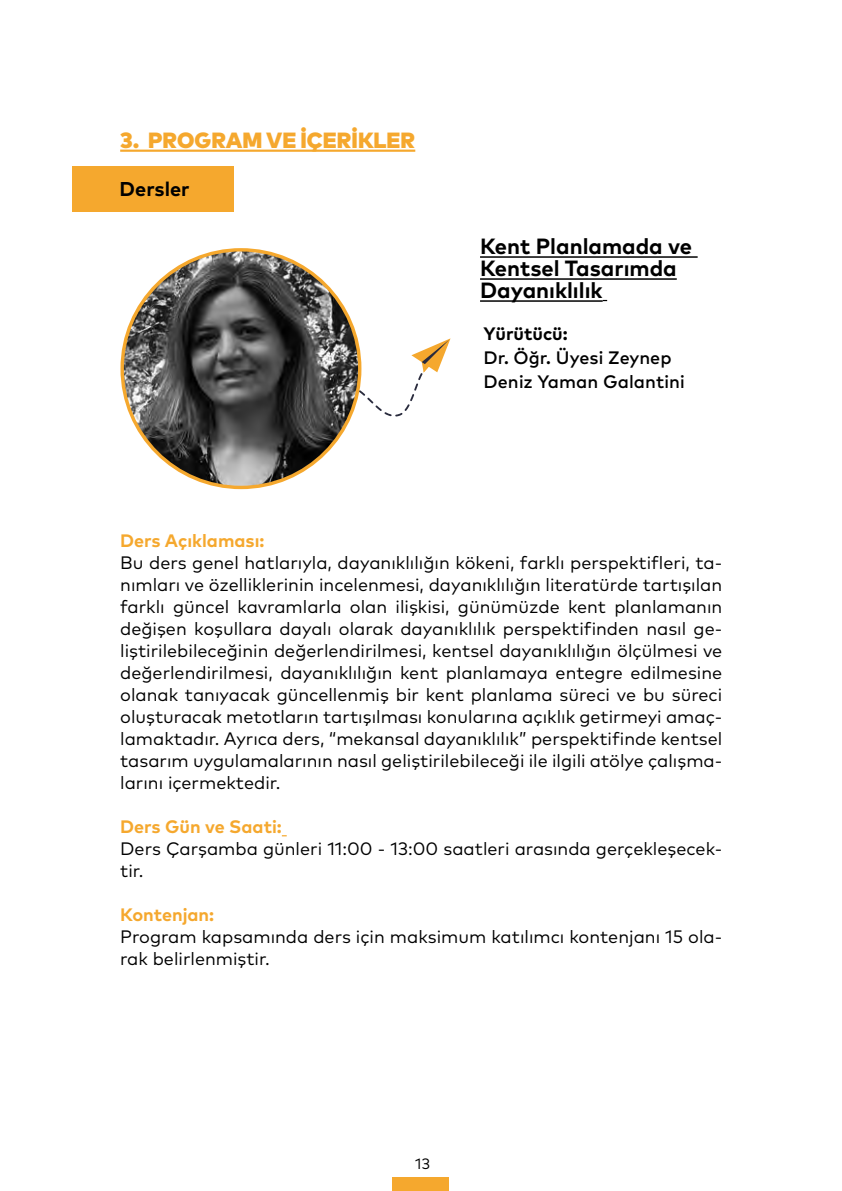
<style>
.page{position:relative;width:842px;height:1191px;background:#fff}
.page>*{position:absolute;margin:0;border:0;box-sizing:border-box;transform-origin:0 0}
.t1{font:700 22px/22px "Mark Pro";color:#000}
.t2{font:900 22px "Mark Pro";color:#f5a82e}
.t3{font:700 20px "Mark Pro";color:#000}
.t4{font:18px/22px "Mark Pro";color:#000}
.t5{font:700 18px "Mark Pro";color:#f5a82e}
.t6{font:500 18px/24px "Mark Pro";color:#000}
.t7{font:700 18px "Mark Pro";color:#000}
.t8{font:15px "Mark Pro";color:#000}
</style>
<div class="page">
<div style="left:393px;top:1177px;width:56px;height:14px;background:#f5a82e"></div>
<hr style="left:120px;top:150px;width:295px;height:2px;background:#f5a82e">
<div style="left:72px;top:167px;width:161px;height:45px;background:#f5a82e"></div>
<svg style="left:341px;top:338px;width:109px;height:95px"></svg>
<hr style="left:480px;top:256px;width:218px;height:2px;background:#000">
<hr style="left:480px;top:278px;width:197px;height:2px;background:#000">
<hr style="left:480px;top:300px;width:123px;height:2px;background:#000">
<img style="left:122px;top:250px;width:238px;height:237px;border-radius:119px">
<p class="t2" style="left:120px;top:123px;width:297px">3. PROGRAM VE İÇERİKLER</p>
<p class="t3" style="left:120px;top:173px;width:71px">Dersler</p>
<p class="t1" style="left:480px;top:233px;width:214px">Kent Planlamada ve<br>Kentsel Tasarımda<br>Dayanıklılık</p>
<p class="t7" style="left:483px;top:320px;width:86px">Yürütücü:</p>
<p class="t6" style="left:483px;top:344px;width:203px">Dr. Öğr. Üyesi Zeynep<br>Deniz Yaman Galantini</p>
<p class="t5" style="left:120px;top:527px;width:146px">Ders Açıklaması:</p>
<p class="t4" style="left:120px;top:550px;width:604px;text-align:justify">Bu ders genel hatlarıyla, dayanıklılığın kökeni, farklı perspektifleri, ta&shy;nımları ve özelliklerinin incelenmesi, dayanıklılığın literatürde tartışılan farklı güncel kavramlarla olan ilişkisi, günümüzde kent planlamanın değişen koşullara dayalı olarak dayanıklılık perspektifinden nasıl ge&shy;liştirilebileceğinin değerlendirilmesi, kentsel dayanıklılığın ölçülmesi ve değerlendirilmesi, dayanıklılığın kent planlamaya entegre edilmesine olanak tanıyacak güncellenmiş bir kent planlama süreci ve bu süreci oluşturacak metotların tartışılması konularına açıklık getirmeyi amaç&shy;lamaktadır. Ayrıca ders, “mekansal dayanıklılık” perspektifinde kentsel tasarım uygulamalarının nasıl geliştirilebileceği ile ilgili atölye çalışma&shy;larını içermektedir.</p>
<p class="t5" style="left:120px;top:813px;width:163px">Ders Gün ve Saati:</p>
<p class="t4" style="left:120px;top:836px;width:604px">Ders Çarşamba günleri 11:00 - 13:00 saatleri arasında gerçekleşecek&shy;tir.</p>
<p class="t5" style="left:120px;top:901px;width:96px">Kontenjan:</p>
<p class="t4" style="left:120px;top:924px;width:604px">Program kapsamında ders için maksimum katılımcı kontenjanı 15 ola&shy;rak belirlenmiştir.</p>
<p class="t8" style="left:415px;top:1152px;width:16px">13</p>
</div>
